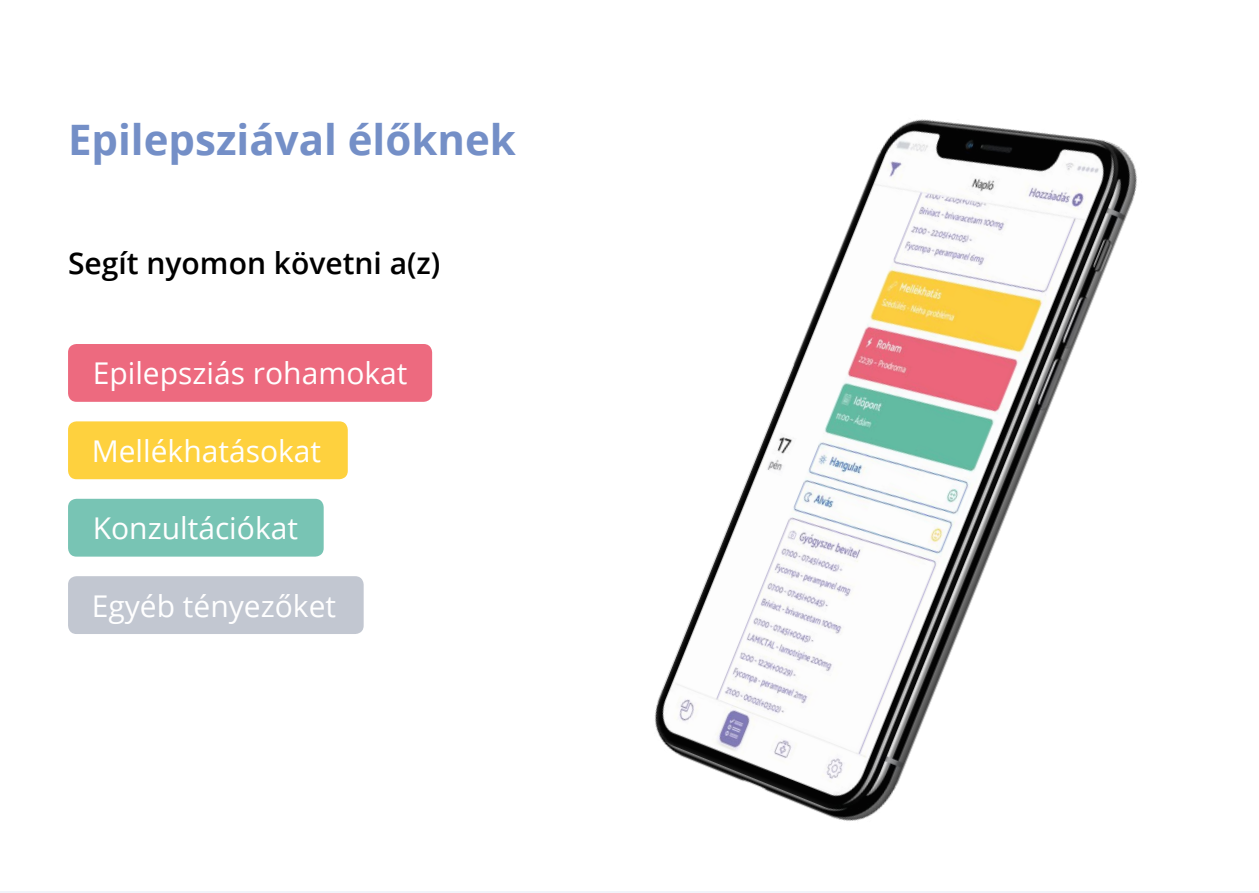
<style>
.page{position:relative;width:1259px;height:893px;background:#fff}
.page>*{position:absolute;margin:0;border:0;box-sizing:border-box;transform-origin:0 0}
.t1{font:700 42px "Open Sans";color:#748fc7}
.t2{font:30px "Open Sans";color:#fff}
.t3{font:600 30px "Open Sans";color:#000}
</style>
<div class="page">
<img style="left:338px;top:119px;width:875px;height:773px">
<hr style="left:0;top:892px;width:1259px;height:1px;background:#768ac5">
<img style="left:1213px;top:891px;width:46px;height:2px">
<div style="left:68px;top:344px;width:364px;height:58px;background:#ed6a7f;border-radius:9px"></div>
<div style="left:68px;top:421px;width:280px;height:58px;background:#fed13e;border-radius:9px"></div>
<div style="left:68px;top:499px;width:256px;height:58px;background:#78c4b4;border-radius:9px"></div>
<div style="left:68px;top:576px;width:296px;height:58px;background:#c2c7d1;border-radius:9px"></div>
<h1 class="t1" style="left:68px;top:110px;width:449px">Epilepsziával élőknek</h1>
<p class="t3" style="left:68px;top:242px;width:374px">Segít nyomon követni a(z)</p>
<p class="t2" style="left:93px;top:353px;width:316px">Epilepsziás rohamokat</p>
<p class="t2" style="left:92px;top:430px;width:231px">Mellékhatásokat</p>
<p class="t2" style="left:93px;top:508px;width:207px">Konzultációkat</p>
<p class="t2" style="left:92px;top:585px;width:246px">Egyéb tényezőket</p>
</div>
